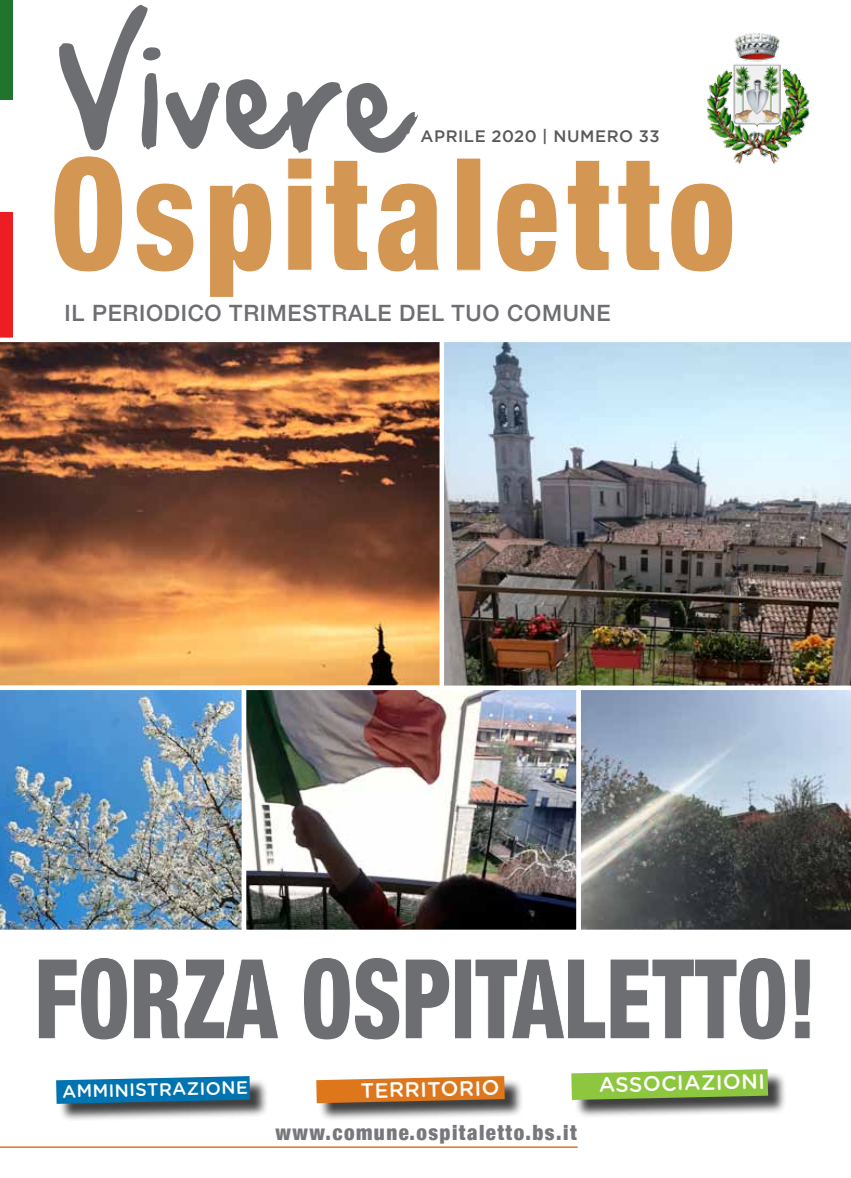
<style>
.page{position:relative;width:851px;height:1178px;background:#fff}
.page>*{position:absolute;margin:0;border:0;box-sizing:border-box;transform-origin:0 0}
.t1{font:900 condensed 157.05px "Helvetica Neue";color:#d49653;scale:.86 1}
.t2{font:128.7px "Hand Of Sean";color:#6d6e71;scale:.88 1}
.t3{font:900 condensed 111.6px "Helvetica Neue";color:#6d6e71;scale:.82 1}
.t4{font:500 22.5px "Helvetica Neue";letter-spacing:.03em;color:#6d6e71}
.t5{font:900 condensed 21px "Helvetica Neue";letter-spacing:.07em;color:#77787b}
.t6{font:500 21px "Gotham Rounded";color:#fff}
.t7{font:500 18px "Gotham Rounded";color:#fff}
.t8{font:500 16.5px "Gotham";letter-spacing:.035em;color:#58595b}
</style>
<div class="page">
<div style="left:0;top:0;width:13px;height:100px;background:#20742e"></div>
<div style="left:0;top:212px;width:13px;height:128px;background:#ed1d24"></div>
<hr style="left:0;top:1146px;width:577px;height:2px;background:#de761c">
<img style="left:707px;top:33px;width:103px;height:131px">
<svg style="left:0;top:338px;width:439px;height:347px;background:#a26a41"></svg>
<img style="left:439px;top:342px;width:411px;height:343px">
<img style="left:247px;top:690px;width:329px;height:239px">
<img style="left:0;top:685px;width:242px;height:245px">
<div style="left:242px;top:685px;width:339px;height:249px;border:4px solid #fff"></div>
<svg style="left:576px;top:685px;width:274px;height:249px;background:#808890"></svg>
<div style="left:59px;top:1078px;width:209px;height:44px;background:#000;opacity:.75"></div>
<svg style="left:56px;top:1076px;width:194px;height:28px;background:#197bad"></svg>
<div style="left:574px;top:1071px;width:212px;height:47px;background:#000;opacity:.75"></div>
<svg style="left:571px;top:1069px;width:197px;height:31px;background:#90c14d"></svg>
<div style="left:319px;top:1078px;width:204px;height:43px;background:#000;opacity:.75"></div>
<svg style="left:316px;top:1076px;width:188px;height:27px;background:#d67d30"></svg>
<h2 class="t2" style="left:61px;top:-27px;width:396px;rotate:2deg">Vivere</h2>
<p class="t8" style="left:420px;top:127px;width:241px">APRILE 2020 | NUMERO 33</p>
<h1 class="t1" style="left:51px;top:85px;width:797px">Ospitaletto</h1>
<p class="t4" style="left:64px;top:295px;width:547px">IL PERIODICO TRIMESTRALE DEL TUO COMUNE</p>
<h3 class="t3" style="left:34px;top:907px;width:955px">Forza ospitaletto!</h3>
<p class="t7" style="left:62px;top:1078px;width:187px;rotate:-1deg">amministrazione</p>
<p class="t6" style="left:598px;top:1070px;width:19px;rotate:-1deg">ASSO</p>
<p class="t6" style="left:661px;top:1068px;width:35px;rotate:-1deg">CIAZIONI</p>
<p class="t6" style="left:360px;top:1075px;width:19px;rotate:-1deg">TERRITORIO</p>
<p class="t5" style="left:275px;top:1116px;width:303px">www.comune.ospitaletto.bs.it</p>
</div>
